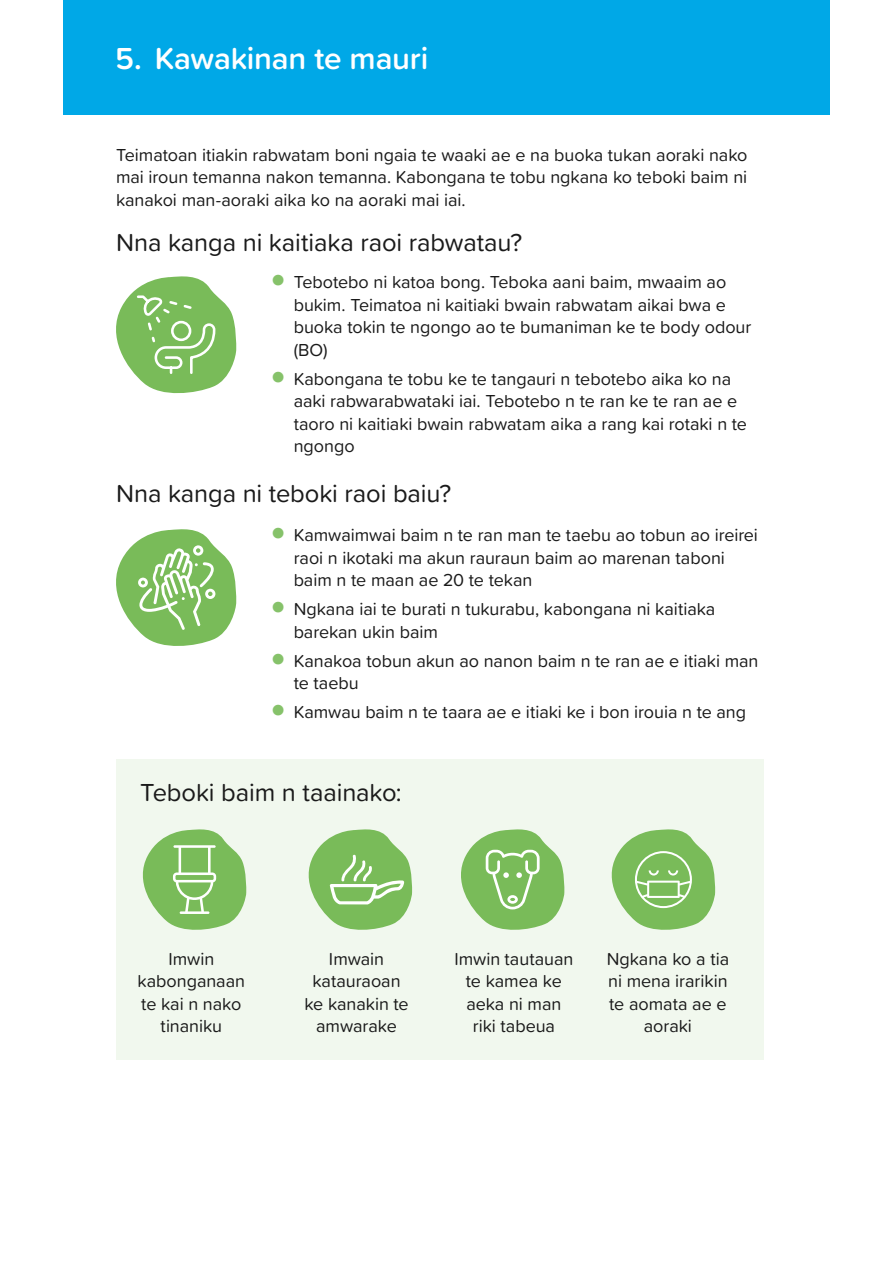
<style>
.page{position:relative;width:893px;height:1263px;background:#fff}
.page>*{position:absolute;margin:0;border:0;box-sizing:border-box;transform-origin:0 0}
.t1{font:600 31.5px "Proxima Soft";letter-spacing:-.005em;color:#fff}
.t2{font:25.5px "Proxima Soft";letter-spacing:-.005em;color:#1a1a1a}
.Para{font:18px/22.5px "Proxima Soft";letter-spacing:-.005em;color:#1a1a1a}
.Para_Centered{font:18px/22.5px "Proxima Soft";letter-spacing:-.005em;color:#1a1a1a;text-align:center}
.s1{font-weight:700;font-size:45px;color:#86c26a}
</style>
<div class="page">
<div style="left:116px;top:759px;width:647px;height:300px;background:#f1f8ee"></div>
<svg style="left:116px;top:276px;width:120px;height:118px"></svg>
<svg style="left:116px;top:529px;width:120px;height:117px"></svg>
<svg style="left:142px;top:829px;width:104px;height:101px"></svg>
<svg style="left:308px;top:829px;width:104px;height:101px"></svg>
<svg style="left:461px;top:829px;width:103px;height:101px"></svg>
<svg style="left:611px;top:829px;width:104px;height:101px"></svg>
<div style="left:63px;top:0;width:766px;height:115px;background:#00a8e7"></div>
<h2 class="t1" style="left:115px;top:34px;width:315px">5. Kawakinan te mauri</h2>
<p class="Para" style="left:116px;top:143px;width:633px;text-align:justify">Teimatoan itiakin rabwatam boni ngaia te waaki ae e na buoka tukan aoraki nako mai iroun temanna nakon temanna. Kabongana te tobu ngkana ko teboki baim ni kanakoi man-aoraki aika ko na aoraki mai iai.</p>
<h3 class="t2" style="left:116px;top:224px;width:408px">Nna kanga ni kaitiaka raoi rabwatau?</h3>
<p class="Para" style="left:294px;top:270px;width:459px;text-indent:-24px"><span class="s1">•</span> Tebotebo ni katoa bong. Teboka aani baim, mwaaim ao bukim. Teimatoa ni kaitiaki bwain rabwatam aikai bwa e buoka tokin te ngongo ao te bumaniman ke te body odour (BO)</p>
<p class="Para" style="left:294px;top:367px;width:455px;text-indent:-24px"><span class="s1">•</span> Kabongana te tobu ke te tangauri n tebotebo aika ko na aaki rabwarabwataki iai. Tebotebo n te ran ke te ran ae e taoro ni kaitiaki bwain rabwatam aika a rang kai rotaki n te ngongo</p>
<h3 class="t2" style="left:116px;top:475px;width:337px">Nna kanga ni teboki raoi baiu?</h3>
<p class="Para" style="left:294px;top:523px;width:466px;text-indent:-24px"><span class="s1">•</span> Kamwaimwai baim n te ran man te taebu ao tobun ao ireirei raoi n ikotaki ma akun rauraun baim ao marenan taboni baim n te maan ae 20 te tekan</p>
<p class="Para" style="left:294px;top:597px;width:423px;text-indent:-24px"><span class="s1">•</span> Ngkana iai te burati n tukurabu, kabongana ni kaitiaka barekan ukin baim</p>
<p class="Para" style="left:294px;top:648px;width:466px;text-indent:-24px"><span class="s1">•</span> Kanakoa tobun akun ao nanon baim n te ran ae e itiaki man te taebu</p>
<p class="Para" style="left:270px;top:700px;width:478px"><span class="s1">•</span> Kamwau baim n te taara ae e itiaki ke i bon irouia n te ang</p>
<h3 class="t2" style="left:140px;top:773px;width:263px">Teboki baim n taainako:</h3>
<p class="Para_Centered" style="left:138px;top:947px;width:109px">Imwin kabonganaan te kai n nako tinaniku</p>
<p class="Para_Centered" style="left:304px;top:947px;width:106px">Imwain katauraoan ke kanakin te amwarake</p>
<p class="Para_Centered" style="left:454px;top:947px;width:121px">Imwin tautauan te kamea ke aeka ni man riki tabeua</p>
<p class="Para_Centered" style="left:607px;top:947px;width:124px">Ngkana ko a tia ni mena irarikin te aomata ae e aoraki</p>
</div>
